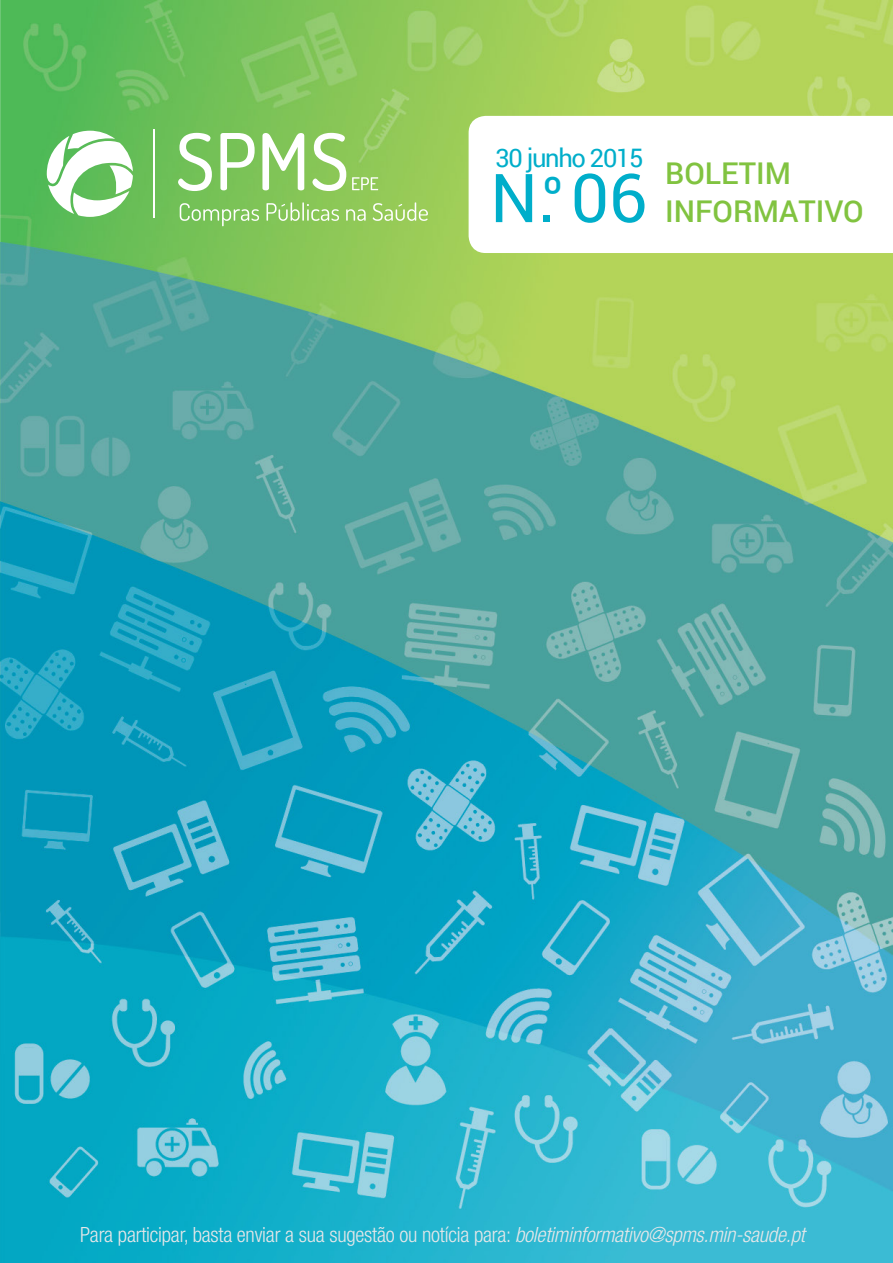
<style>
.page{position:relative;width:893px;height:1263px;background:#fff}
.page>*{position:absolute;margin:0;border:0;box-sizing:border-box;transform-origin:0 0}
.t1{font:67.5px "Roboto";color:#00aeca}
.t2{font:500 30px "Roboto";color:#81c340}
.t3{font:25.5px "Roboto";letter-spacing:-.05em;color:#00aeca}
.t4{font:300 condensed 21px "Helvetica Neue LT Std";letter-spacing:-.01em;color:#e6e7e9}
.s1{font-style:italic}
</style>
<div class="page">
<img style="left:0;top:0;width:893px;height:1263px">
<svg style="left:469px;top:116px;width:424px;height:137px"></svg>
<svg style="left:352px;top:177px;width:26px;height:13px"></svg>
<svg style="left:178px;top:133px;width:34px;height:58px"></svg>
<svg style="left:220px;top:133px;width:35px;height:57px"></svg>
<svg style="left:262px;top:133px;width:42px;height:57px"></svg>
<svg style="left:312px;top:133px;width:34px;height:58px"></svg>
<hr style="left:154px;top:130px;width:1px;height:88px;background:#fff">
<svg style="left:47px;top:131px;width:86px;height:86px"></svg>
<svg style="left:180px;top:202px;width:248px;height:24px;background:#9acf72"></svg>
<p class="t3" style="left:495px;top:140px;width:150px">30 junho 2015</p>
<p class="t1" style="left:490px;top:151px;width:158px">N.<sup>º</sup> 06</p>
<p class="t2" style="left:665px;top:152px;width:127px">BOLETIM</p>
<p class="t2" style="left:665px;top:190px;width:200px">INFORMATIVO</p>
<p class="t4" style="left:80px;top:1222px;width:726px">Para participar, basta enviar a sua sugestão ou notícia para: <span class="s1">boletiminformativo@spms.min-saude.pt</span></p>
</div>
